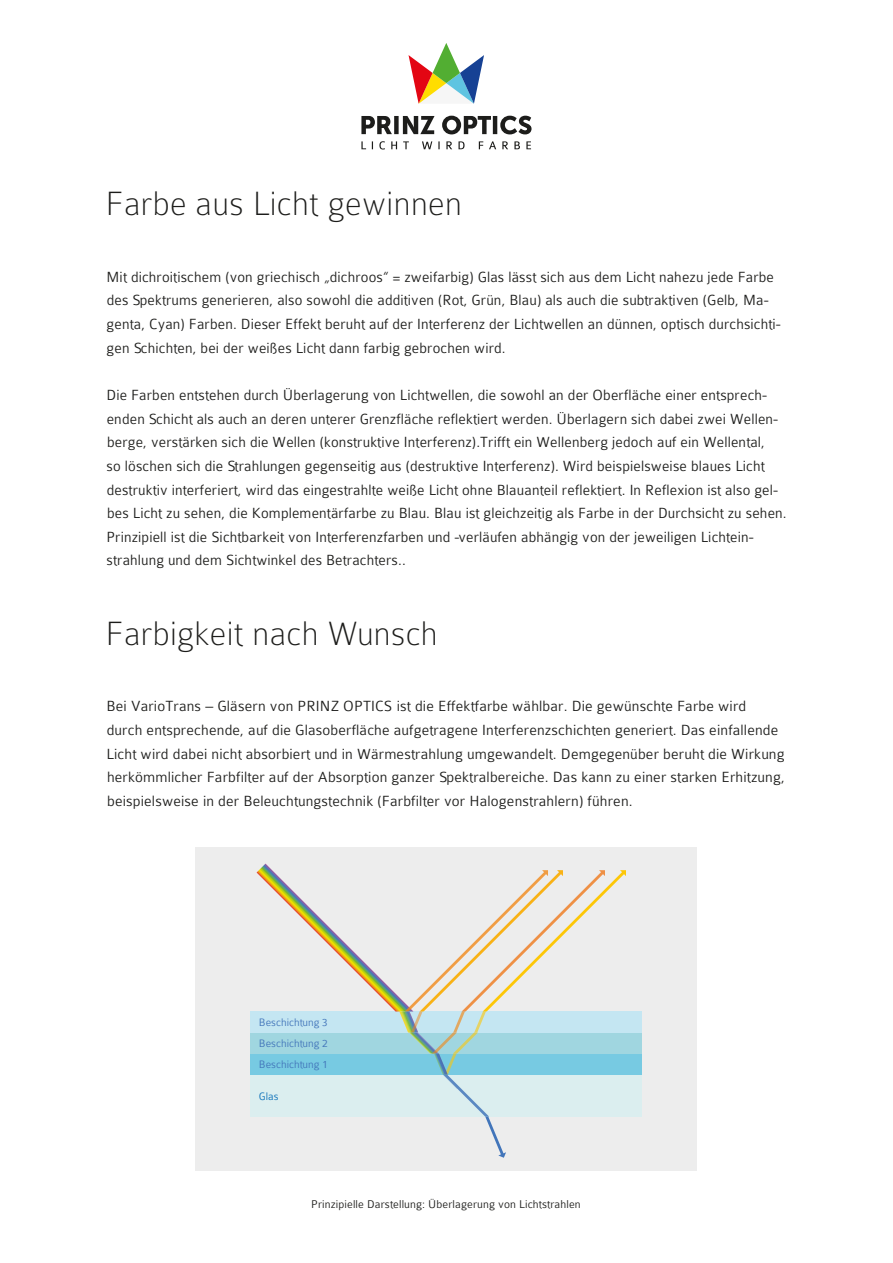
<style>
.page{position:relative;width:893px;height:1263px;background:#fff}
.page>*{position:absolute;margin:0;border:0;box-sizing:border-box;transform-origin:0 0}
.t1{font:100 36px "Colaborate";letter-spacing:.01em;color:#1d1d1b}
.t2{font:300 15.75px/23.7px "Colaborate";letter-spacing:.01em;color:#1d1d1b}
.t3{font:300 12px "Colaborate";letter-spacing:.01em;color:#1d1d1b}
.t4{font:300 11.55px "Colaborate";color:#4275ba}
.t5{font:300 11.55px "Colaborate";color:#0d71b9}
</style>
<div class="page">
<svg style="left:408px;top:43px;width:76px;height:61px"></svg>
<svg style="left:361px;top:116px;width:170px;height:34px"></svg>
<div style="left:195px;top:847px;width:501px;height:323px;background:#ededed"></div>
<div style="left:250px;top:1074px;width:391px;height:42px;background:#dbeeef"></div>
<div style="left:250px;top:1053px;width:391px;height:21px;background:#77cae2"></div>
<div style="left:250px;top:1032px;width:391px;height:21px;background:#a0d6e0"></div>
<div style="left:250px;top:1011px;width:391px;height:21px;background:#c4e6f2"></div>
<svg style="left:257px;top:863px;width:369px;height:295px"></svg>
<h1 class="t1" style="left:106px;top:185px;width:358px">Farbe aus Licht gewinnen</h1>
<p class="t2" style="left:107px;top:265px;width:676px">Mit dichroitischem (von griechisch „dichroos“ = zweifarbig) Glas lässt sich aus dem Licht nahezu jede Farbe des Spektrums generieren, also sowohl die additiven (Rot, Grün, Blau) als auch die subtraktiven (Gelb, Ma&shy;genta, Cyan) Farben. Dieser Effekt beruht auf der Interferenz der Lichtwellen an dünnen, optisch durchsichti&shy;gen Schichten, bei der weißes Licht dann farbig gebrochen wird.</p>
<p class="t2" style="left:107px;top:383px;width:682px">Die Farben entstehen durch Überlagerung von Lichtwellen, die sowohl an der Oberfläche einer entsprech&shy;enden Schicht als auch an deren unterer Grenzfläche reflektiert werden. Überlagern sich dabei zwei Wellen&shy;berge, verstärken sich die Wellen (konstruktive Interferenz).Trifft ein Wellenberg jedoch auf ein Wellental,<br>so löschen sich die Strahlungen gegenseitig aus (destruktive Interferenz). Wird beispielsweise blaues Licht destruktiv interferiert, wird das eingestrahlte weiße Licht ohne Blauanteil reflektiert. In Reflexion ist also gel&shy;bes Licht zu sehen, die Komplementärfarbe zu Blau. Blau ist gleichzeitig als Farbe in der Durchsicht zu sehen.<br>Prinzipiell ist die Sichtbarkeit von Interferenzfarben und -verläufen abhängig von der jeweiligen Lichtein&shy;strahlung und dem Sichtwinkel des Betrachters..</p>
<h1 class="t1" style="left:106px;top:614px;width:334px">Farbigkeit nach Wunsch</h1>
<p class="t2" style="left:107px;top:695px;width:680px">Bei VarioTrans – Gläsern von PRINZ OPTICS ist die Effektfarbe wählbar. Die gewünschte Farbe wird durch entsprechende, auf die Glasoberfläche aufgetragene Interferenzschichten generiert. Das einfallende Licht wird dabei nicht absorbiert und in Wärmestrahlung umgewandelt. Demgegenüber beruht die Wirkung herkömmlicher Farbfilter auf der Absorption ganzer Spektralbereiche. Das kann zu einer starken Erhitzung, beispielsweise in der Beleuchtungstechnik (Farbfilter vor Halogenstrahlern) führen.</p>
<p class="t4" style="left:259px;top:1016px;width:70px">Beschichtung 3</p>
<p class="t4" style="left:259px;top:1037px;width:70px">Beschichtung 2</p>
<p class="t4" style="left:259px;top:1058px;width:70px">Beschichtung 1</p>
<p class="t5" style="left:259px;top:1090px;width:21px">Glas</p>
<p class="t3" style="left:311px;top:1197px;width:271px">Prinzipielle Darstellung: Überlagerung von Lichtstrahlen</p>
</div>
